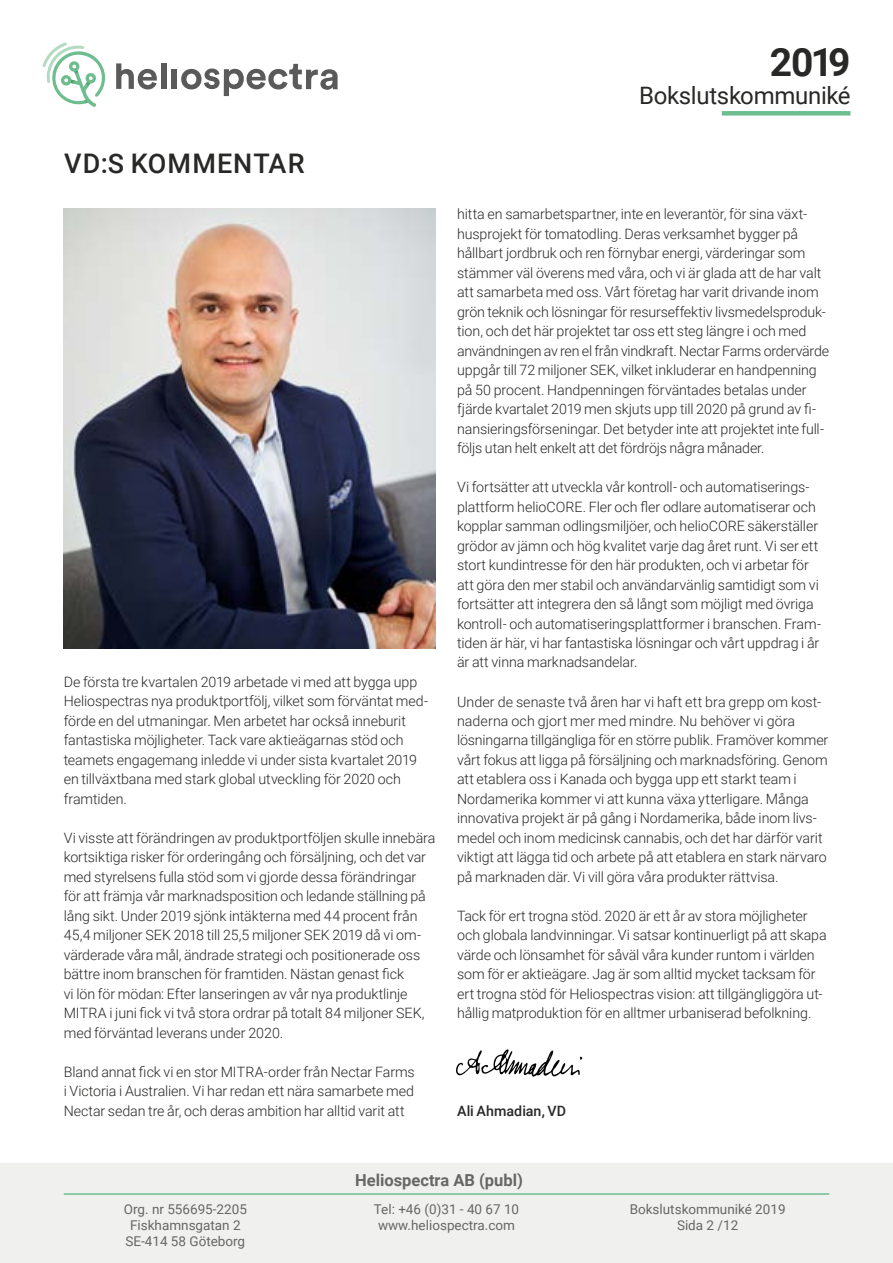
<style>
.page{position:relative;width:893px;height:1263px;background:#fff}
.page>*{position:absolute;margin:0;border:0;box-sizing:border-box;transform-origin:0 0}
.t1{font:700 39px "Roboto";color:#282827}
.t2{font:500 27px "Roboto";letter-spacing:.04em;color:#282827}
.t3{font:24px "Roboto";letter-spacing:-.015em;color:#282827}
.t4{font:700 16.5px "Roboto";color:#666766}
.t5{font:300 14.25px/19.5px "Roboto";letter-spacing:-.005em;color:#282827}
.t6{font:500 14.25px "Roboto";color:#282827}
.t7{font:13.5px/16.2px "Roboto";color:#666766;text-align:center}
</style>
<div class="page">
<svg style="left:456px;top:1049px;width:126px;height:27px"></svg>
<img style="left:64px;top:208px;width:372px;height:440px">
<svg style="left:116px;top:63px;width:41px;height:26px"></svg>
<div style="left:161px;top:63px;width:5px;height:26px;background:#5a5a5a"></div>
<div style="left:172px;top:69px;width:5px;height:20px;background:#5a5a5a"></div>
<svg style="left:181px;top:64px;width:157px;height:32px"></svg>
<svg style="left:43px;top:43px;width:62px;height:64px"></svg>
<div style="left:722px;top:111px;width:128px;height:5px;background:#6ebd8f"></div>
<div style="left:0;top:1163px;width:893px;height:100px;background:#f0f0ef"></div>
<hr style="left:64px;top:1193px;width:765px;height:2px;background:#6ebd8f">
<h2 class="t2" style="left:64px;top:145px;width:242px">VD:S KOMMENTAR</h2>
<p class="t5" style="left:64px;top:671px;width:366px">De första tre kvartalen 2019 arbetade vi med att bygga upp Heliospectras nya produktportfölj, vilket som förväntat med&shy;förde en del utmaningar. Men arbetet har också inneburit fantastiska möjligheter. Tack vare aktieägarnas stöd och teamets engagemang inledde vi under sista kvartalet 2019 en tillväxtbana med stark global utveckling för 2020 och framtiden.</p>
<p class="t5" style="left:64px;top:827px;width:373px">Vi visste att förändringen av produktportföljen skulle innebära kortsiktiga risker för orderingång och försäljning, och det var med styrelsens fulla stöd som vi gjorde dessa förändringar för att främja vår marknadsposition och ledande ställning på lång sikt. Under 2019 sjönk intäkterna med 44 procent från 45,4 miljoner SEK 2018 till 25,5 miljoner SEK 2019 då vi om&shy;värderade våra mål, ändrade strategi och positionerade oss bättre inom branschen för framtiden. Nästan genast fick<br>vi lön för mödan: Efter lanseringen av vår nya produktlinje MITRA i juni fick vi två stora ordrar på totalt 84 miljoner SEK, med förväntad leverans under 2020.</p>
<p class="t5" style="left:64px;top:1061px;width:353px;text-align:justify">Bland annat fick vi en stor MITRA-order från Nectar Farms i Victoria i Australien. Vi har redan ett nära samarbete med Nectar sedan tre år, och deras ambition har alltid varit att</p>
<h1 class="t1" style="left:770px;top:35px;width:82px">2019</h1>
<h3 class="t3" style="left:639px;top:78px;width:213px">Bokslutskommuniké</h3>
<p class="t5" style="left:457px;top:204px;width:373px">hitta en samarbetspartner, inte en leverantör, för sina växt&shy;husprojekt för tomatodling. Deras verksamhet bygger på hållbart jordbruk och ren förnybar energi, värderingar som stämmer väl överens med våra, och vi är glada att de har valt att samarbeta med oss. Vårt företag har varit drivande inom grön teknik och lösningar för resurseffektiv livsmedelsproduk&shy;tion, och det här projektet tar oss ett steg längre i och med användningen av ren el från vindkraft. Nectar Farms ordervärde uppgår till 72 miljoner SEK, vilket inkluderar en handpenning på 50 procent. Handpenningen förväntades betalas under fjärde kvartalet 2019 men skjuts upp till 2020 på grund av fi&shy;nansieringsförseningar. Det betyder inte att projektet inte full&shy;följs utan helt enkelt att det fördröjs några månader.</p>
<p class="t5" style="left:457px;top:477px;width:365px">Vi fortsätter att utveckla vår kontroll- och automatiserings&shy;plattform helioCORE. Fler och fler odlare automatiserar och kopplar samman odlingsmiljöer, och helioCORE säkerställer grödor av jämn och hög kvalitet varje dag året runt. Vi ser ett stort kundintresse för den här produkten, och vi arbetar för att göra den mer stabil och användarvänlig samtidigt som vi fortsätter att integrera den så långt som möjligt med övriga kontroll- och automatiseringsplattformer i branschen. Fram&shy;tiden är här, vi har fantastiska lösningar och vårt uppdrag i år är att vinna marknadsandelar.</p>
<p class="t5" style="left:457px;top:691px;width:373px">Under de senaste två åren har vi haft ett bra grepp om kost&shy;naderna och gjort mer med mindre. Nu behöver vi göra lösningarna tillgängliga för en större publik. Framöver kommer vårt fokus att ligga på försäljning och marknadsföring. Genom att etablera oss i Kanada och bygga upp ett starkt team i Nordamerika kommer vi att kunna växa ytterligare. Många innovativa projekt är på gång i Nordamerika, både inom livs&shy;medel och inom medicinsk cannabis, och det har därför varit viktigt att lägga tid och arbete på att etablera en stark närvaro på marknaden där. Vi vill göra våra produkter rättvisa.</p>
<p class="t5" style="left:457px;top:906px;width:371px">Tack för ert trogna stöd. 2020 är ett år av stora möjligheter och globala landvinningar. Vi satsar kontinuerligt på att skapa värde och lönsamhet för såväl våra kunder runtom i världen som för er aktieägare. Jag är som alltid mycket tacksam för ert trogna stöd för Heliospectras vision: att tillgängliggöra ut&shy;hållig matproduktion för en alltmer urbaniserad befolkning.</p>
<p class="t6" style="left:457px;top:1101px;width:111px">Ali Ahmadian, VD</p>
<p class="t4" style="left:355px;top:1169px;width:169px">Heliospectra AB (publ)</p>
<p class="t7" style="left:124px;top:1200px;width:125px">Org. nr 556695-2205<br>Fiskhamnsgatan 2<br>SE-414 58 Göteborg</p>
<p class="t7" style="left:374px;top:1200px;width:147px">Tel: +46 (0)31 - 40 67 10 www.heliospectra.com</p>
<p class="t7" style="left:630px;top:1200px;width:157px">Bokslutskommuniké 2019<br>Sida 2 /12</p>
</div>
